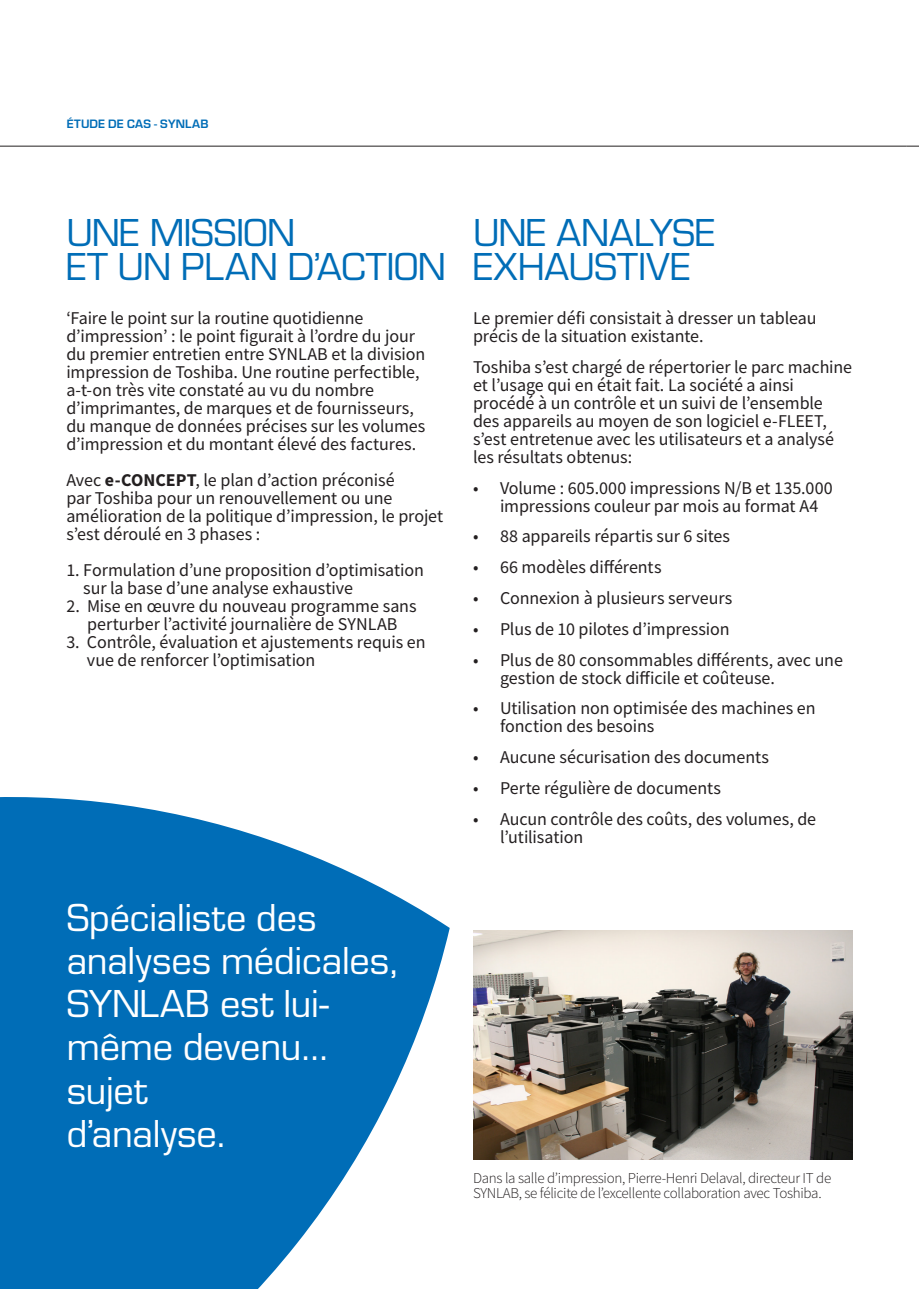
<style>
.page{position:relative;width:919px;height:1289px;background:#fff}
.page>*{position:absolute;margin:0;border:0;box-sizing:border-box;transform-origin:0 0}
.Customer_introductio{font:36px/43.2px "Eurostile LT Std";letter-spacing:-.005em;color:#fff}
.Section_title_gradie{font:36px/34.5px "Eurostile LT Std";letter-spacing:-.01em;color:#006db7}
.t1{font:18px/18px "Toshiba Sans";letter-spacing:-.005em;color:#231f20}
.t2{font:300 15px/15px "Toshiba Sans";letter-spacing:-.02em;color:#231f20}
.Header_Colour{font:600 11.25px "Eurostile LT Std";letter-spacing:.02em;color:#006db7}
.s1{font-weight:700}
</style>
<div class="page">
<img style="left:473px;top:930px;width:379px;height:229px">
<svg style="left:0;top:797px;width:449px;height:491px;fill:#006db7"></svg>
<hr style="left:0;top:146px;width:906px;height:1px;background:#231f20">
<svg style="left:906px;top:146px;width:12px;height:1px"></svg>
<p class="Header_Colour" style="left:67px;top:117px;width:143px">ÉTUDE DE CAS - SYNLAB</p>
<p class="Section_title_gradie" style="left:66px;top:216px;width:230px">UNE MISSION</p>
<p class="Section_title_gradie" style="left:66px;top:250px;width:381px">ET UN PLAN D’ACTION</p>
<p class="t1" style="left:66px;top:309px;width:360px">‘Faire le point sur la routine quotidienne d’impression’ : le point figurait à l’ordre du jour du premier entretien entre SYNLAB et la division impression de Toshiba. Une routine perfectible, a-t-on très vite constaté au vu du nombre d’imprimantes, de marques et de fournisseurs, du manque de données précises sur les volumes d’impression et du montant élevé des factures.</p>
<p class="t1" style="left:66px;top:471px;width:378px">Avec <span class="s1">e-CONCEPT</span>, le plan d’action préconisé<br>par Toshiba pour un renouvellement ou une amélioration de la politique d’impression, le projet s’est déroulé en 3 phases :</p>
<p class="t1" style="left:83px;top:561px;width:342px;text-indent:-17px">1. Formulation d’une proposition d’optimisation sur la base d’une analyse exhaustive</p>
<p class="t1" style="left:66px;top:597px;width:352px;text-align:center">2. Mise en œuvre du nouveau programme sans perturber l’activité journalière de SYNLAB</p>
<p class="t1" style="left:87px;top:633px;width:340px;text-indent:-21px">3. Contrôle, évaluation et ajustements requis en vue de renforcer l’optimisation</p>
<p class="Customer_introductio" style="left:67px;top:896px;width:335px">Spécialiste des analyses médicales,<br>SYNLAB est lui&shy;même devenu... sujet</p>
<p class="Customer_introductio" style="left:67px;top:1112px;width:163px">d’analyse.</p>
<p class="Section_title_gradie" style="left:473px;top:216px;width:244px">UNE ANALYSE<br>EXHAUSTIVE</p>
<p class="t1" style="left:473px;top:309px;width:345px">Le premier défi consistait à dresser un tableau précis de la situation existante.</p>
<p class="t1" style="left:473px;top:358px;width:380px">Toshiba s’est chargé de répertorier le parc machine et l’usage qui en était fait. La société a ainsi procédé à un contrôle et un suivi de l’ensemble des appareils au moyen de son logiciel e-FLEET, s’est entretenue avec les utilisateurs et a analysé les résultats obtenus:</p>
<p class="t1" style="left:500px;top:478px;width:334px;text-indent:-27px">• Volume : 605.000 impressions N/B et 135.000 impressions couleur par mois au format A4</p>
<p class="t1" style="left:473px;top:527px;width:258px">• 88 appareils répartis sur 6 sites</p>
<p class="t1" style="left:473px;top:558px;width:190px">• 66 modèles différents</p>
<p class="t1" style="left:473px;top:589px;width:261px">• Connexion à plusieurs serveurs</p>
<p class="t1" style="left:473px;top:619px;width:258px">• Plus de 10 pilotes d’impression</p>
<p class="t1" style="left:500px;top:650px;width:344px;text-indent:-27px">• Plus de 80 consommables différents, avec une gestion de stock difficile et coûteuse.</p>
<p class="t1" style="left:500px;top:699px;width:317px;text-indent:-27px">• Utilisation non optimisée des machines en fonction des besoins</p>
<p class="t1" style="left:473px;top:748px;width:297px">• Aucune sécurisation des documents</p>
<p class="t1" style="left:473px;top:778px;width:250px">• Perte régulière de documents</p>
<p class="t1" style="left:500px;top:809px;width:318px;text-indent:-27px">• Aucun contrôle des coûts, des volumes, de l’utilisation</p>
<p class="t2" style="left:473px;top:1170px;width:360px">Dans la salle d’impression, Pierre-Henri Delaval, directeur IT de<br>SYNLAB, se félicite de l’excellente collaboration avec Toshiba.</p>
</div>
